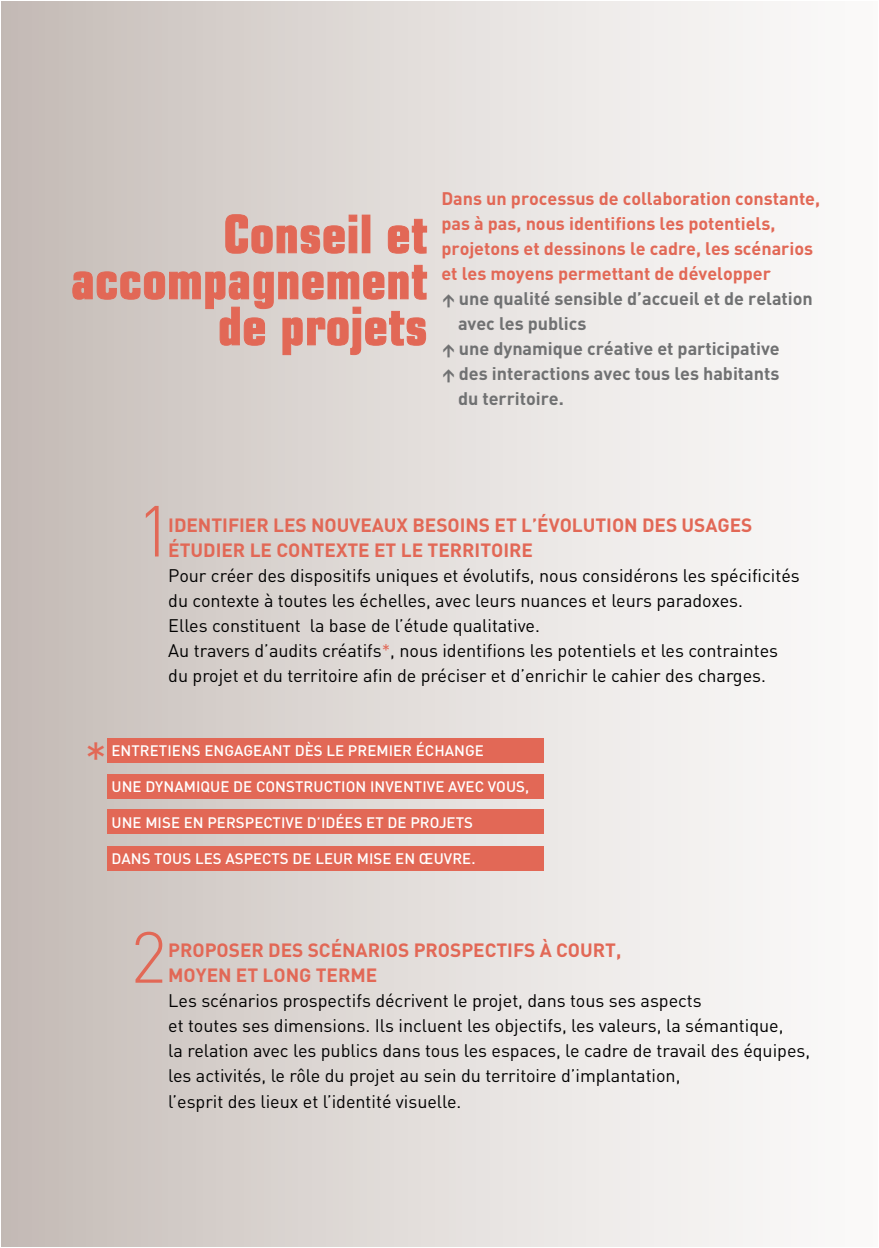
<style>
.page{position:relative;width:879px;height:1248px;background:#fff}
.page>*{position:absolute;margin:0;border:0;box-sizing:border-box;transform-origin:0 0}
.t1{font:300 71px "DIN";color:#e26856}
.t2{font:700 condensed 52px/46px "Eurostile";letter-spacing:.01em;color:#e26856;text-align:right}
.t3{font:48.4px "DIN";color:#e26856}
.t4{font:700 19px/25px "DIN";color:#e26856}
.t5{font:18px/25px "DIN";color:#000}
.t6{font:700 18px "DIN";color:#e26856}
.t7{font:700 18px "DIN";color:#707172}
.t8{font:500 15px "DIN";letter-spacing:.005em;color:#fff}
.s1{font-family:"DIN Black Alternate";font-weight:400;font-size:14px}
.s2{color:#e26856}
</style>
<div class="page">
<div style="left:1px;top:1px;width:877px;height:1245px;background:linear-gradient(to right,#c6bdb8,#fffefe)"></div>
<svg style="left:225px;top:214px;width:132px;height:40px;background:#dbc4be"></svg>
<div style="left:362px;top:215px;width:8px;height:38px;border:1px solid #e26856"></div>
<svg style="left:388px;top:219px;width:39px;height:35px"></svg>
<svg style="left:72px;top:265px;width:355px;height:90px;background:#d7c5c0"></svg>
<div style="left:107px;top:737px;width:436px;height:25px;background:#e26856"></div>
<div style="left:107px;top:774px;width:436px;height:25px;background:#e26856"></div>
<div style="left:107px;top:809px;width:436px;height:24px;background:#e26856"></div>
<div style="left:107px;top:846px;width:436px;height:24px;background:#e26856"></div>
<h2 class="t2" style="left:72px;top:210px;width:357px">Conseil et accompagnement de projets</h2>
<p class="t6" style="left:441px;top:186px;width:380px">Dans un processus de collaboration constante,</p>
<p class="t6" style="left:441px;top:211px;width:335px">pas à pas, nous identifions les potentiels,</p>
<p class="t6" style="left:441px;top:236px;width:373px">projetons et dessinons le cadre, les scénarios</p>
<p class="t6" style="left:441px;top:261px;width:331px">et les moyens permettant de développer</p>
<p class="t7" style="left:441px;top:286px;width:373px"><span class="s1">&gt;</span> une qualité sensible d’accueil et de relation</p>
<p class="t7" style="left:458px;top:311px;width:130px">avec les publics</p>
<p class="t7" style="left:441px;top:336px;width:340px"><span class="s1">&gt;</span> une dynamique créative et participative</p>
<p class="t7" style="left:441px;top:361px;width:339px"><span class="s1">&gt;</span> des interactions avec tous les habitants</p>
<p class="t7" style="left:458px;top:386px;width:107px">du territoire.</p>
<h1 class="t1" style="left:136px;top:487px;width:38px">1</h1>
<p class="t4" style="left:168px;top:512px;width:586px">IDENTIFIER LES NOUVEAUX BESOINS ET L’ÉVOLUTION DES USAGES<br>ÉTUDIER LE CONTEXTE ET LE TERRITOIRE</p>
<p class="t5" style="left:168px;top:563px;width:633px">Pour créer des dispositifs uniques et évolutifs, nous considérons les spécificités du contexte à toutes les échelles, avec leurs nuances et leurs paradoxes.<br>Elles constituent la base de l’étude qualitative.<br>Au travers d’audits créatifs<span class="s2">*</span>, nous identifions les potentiels et les contraintes du projet et du territoire afin de préciser et d’enrichir le cahier des charges.</p>
<h3 class="t3" style="left:84px;top:729px;width:24px">*</h3>
<p class="t8" style="left:111px;top:741px;width:374px">ENTRETIENS ENGAGEANT DÈS LE PREMIER ÉCHANGE</p>
<p class="t8" style="left:111px;top:777px;width:419px">UNE DYNAMIQUE DE CONSTRUCTION INVENTIVE AVEC VOUS,</p>
<p class="t8" style="left:111px;top:813px;width:363px">UNE MISE EN PERSPECTIVE D’IDÉES ET DE PROJETS</p>
<p class="t8" style="left:111px;top:849px;width:365px">DANS TOUS LES ASPECTS DE LEUR MISE EN ŒUVRE.</p>
<h1 class="t1" style="left:130px;top:913px;width:38px">2</h1>
<p class="t4" style="left:168px;top:937px;width:454px">PROPOSER DES SCÉNARIOS PROSPECTIFS À COURT,<br>MOYEN ET LONG TERME</p>
<p class="t5" style="left:168px;top:988px;width:643px">Les scénarios prospectifs décrivent le projet, dans tous ses aspects<br>et toutes ses dimensions. Ils incluent les objectifs, les valeurs, la sémantique,<br>la relation avec les publics dans tous les espaces, le cadre de travail des équipes, les activités, le rôle du projet au sein du territoire d’implantation,<br>l’esprit des lieux et l’identité visuelle.</p>
</div>
